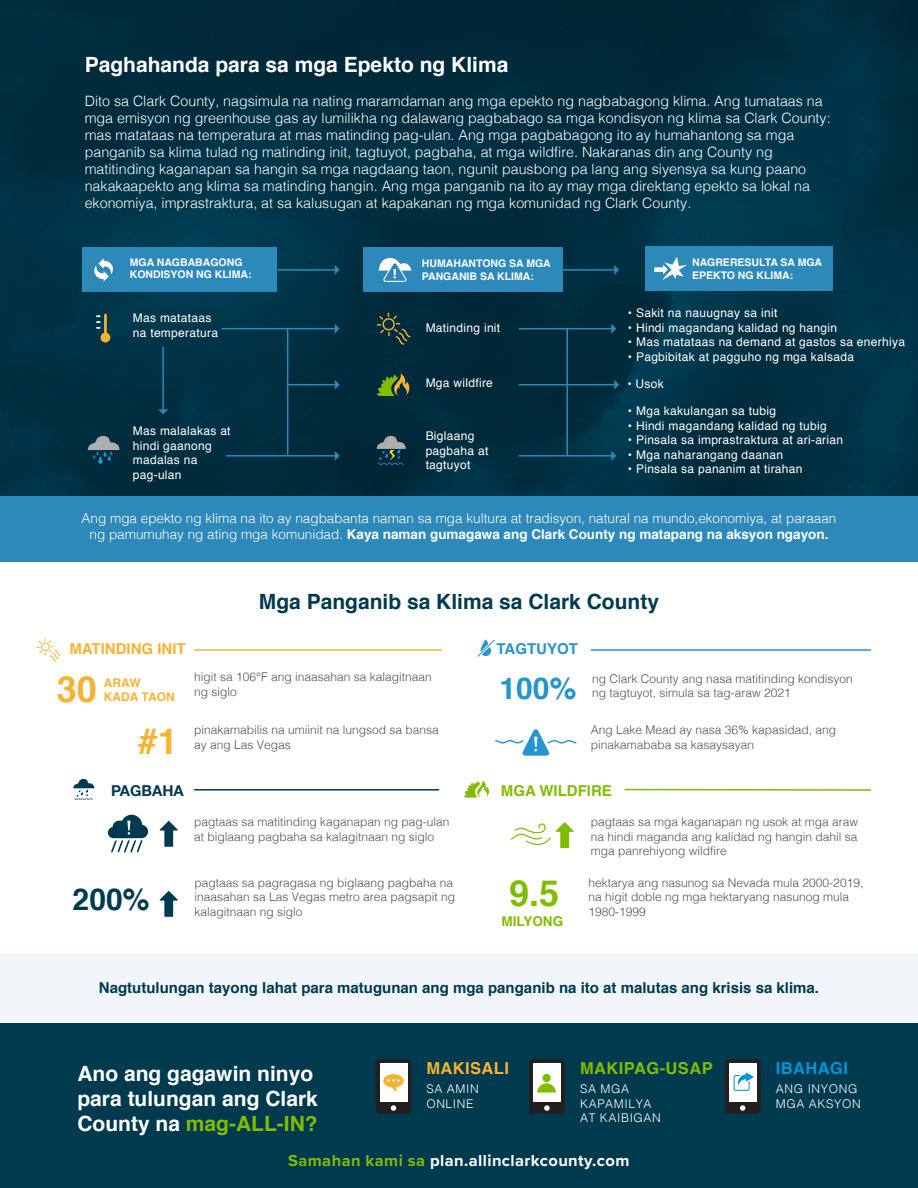
<style>
.page{position:relative;width:918px;height:1188px;background:#fff}
.page>*{position:absolute;margin:0;border:0;box-sizing:border-box;transform-origin:0 0}
.t1{font:700 36px "Helvetica";color:#f6b333}
.t2{font:700 36px "Helvetica";color:#82bc00}
.t3{font:700 30px "Helvetica";color:#2495cf}
.t4{font:700 30px "Helvetica";color:#003a4e}
.t5{font:700 21px/25.2px "Helvetica";color:#fff}
.t6{font:700 21px "Helvetica";color:#003a4e}
.t7{font:700 16.5px "Proxima Nova";letter-spacing:.025em;color:#fff}
.t8{font:700 16.5px "Helvetica";letter-spacing:.025em;color:#82bc00}
.t9{font:700 16.5px "Helvetica";letter-spacing:.025em;color:#f6b333}
.t10{font:700 16.5px "Helvetica";letter-spacing:.025em;color:#0094d8}
.t11{font:700 15px "Helvetica";color:#003a4e}
.t12{font:700 15px "Helvetica";color:#f6b333}
.t13{font:700 15px "Helvetica";color:#82bc00}
.t14{font:700 15px "Helvetica";color:#2495cf}
.t15{font:700 15px "Helvetica Neue";color:#003a4e}
.t16{font:300 14.25px/17.1px "Helvetica";color:#fff}
.t17{font:300 13.5px/16.2px "Helvetica";color:#fff;text-align:center}
.t18{font:700 13.5px "Helvetica";color:#82bc00}
.t19{font:300 12px/14.4px "Helvetica";color:#525252}
.t20{font:12px/14.4px "Helvetica";letter-spacing:.025em;color:#fff}
.t21{font:300 12px/14.4px "Helvetica";letter-spacing:.05em;color:#fff}
.t22{font:700 12px/14.4px "Helvetica";color:#f6b333}
.t23{font:700 10.5px/12.6px "Helvetica";color:#fff}
.s1{font-weight:700}
.s2{color:#82bc00}
</style>
<div class="page">
<div style="left:0;top:955px;width:918px;height:159px;background:#f2f5fa"></div>
<img style="left:0;top:0;width:918px;height:496px">
<div style="left:0;top:1023px;width:918px;height:165px;background:#003a4e"></div>
<div style="left:0;top:496px;width:918px;height:66px;background:#2e89bb"></div>
<div style="left:376px;top:1059px;width:35px;height:55px;background:#231f20;border-radius:4px"></div>
<div style="left:380px;top:1063px;width:27px;height:39px;background:#fff"></div>
<svg style="left:391px;top:1105px;width:5px;height:6px"></svg>
<svg style="left:383px;top:1074px;width:21px;height:17px"></svg>
<div style="left:529px;top:1059px;width:36px;height:55px;background:#231f20;border-radius:4px"></div>
<div style="left:533px;top:1063px;width:28px;height:39px;background:#fff"></div>
<svg style="left:544px;top:1105px;width:6px;height:6px"></svg>
<div style="left:542px;top:1074px;width:9px;height:8px;background:#82bc00;border-radius:50%"></div>
<svg style="left:537px;top:1083px;width:19px;height:10px"></svg>
<div style="left:725px;top:1059px;width:36px;height:55px;background:#231f20;border-radius:4px"></div>
<div style="left:729px;top:1063px;width:28px;height:39px;background:#fff"></div>
<svg style="left:740px;top:1105px;width:5px;height:6px"></svg>
<svg style="left:733px;top:1072px;width:21px;height:19px"></svg>
<svg style="left:73px;top:779px;width:22px;height:21px"></svg>
<hr style="left:194px;top:789px;width:245px;height:2px;background:#003a4e">
<svg style="left:624px;top:788px;width:247px;height:3px"></svg>
<svg style="left:464px;top:780px;width:25px;height:18px"></svg>
<svg style="left:159px;top:821px;width:19px;height:26px"></svg>
<svg style="left:159px;top:891px;width:19px;height:26px"></svg>
<hr style="left:194px;top:649px;width:248px;height:2px;background:#f6b333">
<hr style="left:591px;top:649px;width:280px;height:2px;background:#2495cf">
<svg style="left:477px;top:639px;width:18px;height:18px"></svg>
<svg style="left:37px;top:638px;width:24px;height:24px"></svg>
<svg style="left:495px;top:729px;width:82px;height:27px"></svg>
<svg style="left:511px;top:822px;width:63px;height:27px"></svg>
<hr style="left:287px;top:328px;width:1px;height:128px;background:#2e89bb">
<hr style="left:277px;top:269px;width:58px;height:2px;background:#2e89bb">
<svg style="left:335px;top:265px;width:5px;height:10px"></svg>
<hr style="left:222px;top:328px;width:113px;height:1px;background:#2e89bb">
<svg style="left:335px;top:324px;width:5px;height:10px"></svg>
<hr style="left:287px;top:384px;width:48px;height:1px;background:#2e89bb">
<svg style="left:335px;top:380px;width:5px;height:10px"></svg>
<hr style="left:226px;top:455px;width:109px;height:2px;background:#2e89bb">
<svg style="left:335px;top:451px;width:5px;height:10px"></svg>
<hr style="left:566px;top:328px;width:2px;height:128px;background:#2e89bb">
<hr style="left:557px;top:269px;width:58px;height:2px;background:#2e89bb">
<svg style="left:614px;top:265px;width:5px;height:10px"></svg>
<hr style="left:519px;top:328px;width:93px;height:1px;background:#2e89bb">
<svg style="left:611px;top:324px;width:5px;height:10px"></svg>
<hr style="left:519px;top:384px;width:96px;height:1px;background:#2e89bb">
<svg style="left:614px;top:380px;width:5px;height:10px"></svg>
<hr style="left:519px;top:455px;width:93px;height:2px;background:#2e89bb">
<svg style="left:611px;top:451px;width:5px;height:10px"></svg>
<div style="left:82px;top:248px;width:195px;height:44px;background:#2e89bb"></div>
<svg style="left:94px;top:258px;width:19px;height:23px"></svg>
<div style="left:363px;top:248px;width:199px;height:44px;background:#2e89bb"></div>
<div style="left:646px;top:246px;width:187px;height:45px;background:#2e89bb"></div>
<svg style="left:654px;top:257px;width:33px;height:23px"></svg>
<svg style="left:379px;top:257px;width:33px;height:25px"></svg>
<div style="left:101px;top:333px;width:9px;height:9px;background:#f6b333;border-radius:50%"></div>
<hr style="left:104px;top:315px;width:3px;height:22px;background:#f6b333">
<svg style="left:97px;top:315px;width:3px;height:14px"></svg>
<div style="left:98px;top:456px;width:5px;height:8px;background:#2495cf;border-radius:2px"></div>
<svg style="left:88px;top:436px;width:32px;height:25px"></svg>
<svg style="left:377px;top:313px;width:34px;height:32px"></svg>
<svg style="left:377px;top:436px;width:30px;height:29px"></svg>
<svg style="left:377px;top:373px;width:34px;height:23px"></svg>
<hr style="left:162px;top:347px;width:2px;height:63px;background:#2e89bb">
<svg style="left:158px;top:409px;width:10px;height:5px"></svg>
<svg style="left:108px;top:814px;width:40px;height:39px"></svg>
<h3 class="t5" style="left:85px;top:52px;width:425px">Paghahanda para sa mga Epekto ng Klima</h3>
<p class="t16" style="left:85px;top:91px;width:747px">Dito sa Clark County, nagsimula na nating maramdaman ang mga epekto ng nagbabagong klima. Ang tumataas na mga emisyon ng greenhouse gas ay lumilikha ng dalawang pagbabago sa mga kondisyon ng klima sa Clark County: mas matataas na temperatura at mas matinding pag-ulan. Ang mga pagbabagong ito ay humahantong sa mga panganib sa klima tulad ng matinding init, tagtuyot, pagbaha, at mga wildfire. Nakaranas din ang County ng matitinding kaganapan sa hangin sa mga nagdaang taon, ngunit pausbong pa lang ang siyensya sa kung paano nakakaapekto ang klima sa matinding hangin. Ang mga panganib na ito ay may mga direktang epekto sa lokal na ekonomiya, imprastraktura, at sa kalusugan at kapakanan ng mga komunidad ng Clark County.</p>
<p class="t23" style="left:130px;top:256px;width:123px">MGA NAGBABAGONG<br>KONDISYON NG KLIMA:</p>
<p class="t23" style="left:422px;top:257px;width:130px">HUMAHANTONG SA MGA<br>PANGANIB SA KLIMA:</p>
<p class="t23" style="left:692px;top:256px;width:132px">NAGRERESULTA SA MGA<br>EPEKTO NG KLIMA:</p>
<p class="t20" style="left:133px;top:311px;width:87px">Mas matataas na temperatura</p>
<p class="t20" style="left:426px;top:321px;width:76px">Matinding init</p>
<p class="t20" style="left:426px;top:376px;width:69px">Mga wildfire</p>
<p class="t20" style="left:628px;top:306px;width:151px">• Sakit na nauugnay sa init</p>
<p class="t20" style="left:628px;top:321px;width:211px">• Hindi magandang kalidad ng hangin</p>
<p class="t20" style="left:628px;top:335px;width:279px">• Mas matataas na demand at gastos sa enerhiya</p>
<p class="t20" style="left:628px;top:350px;width:228px">• Pagbibitak at pagguho ng mga kalsada</p>
<p class="t20" style="left:627px;top:377px;width:38px">• Usok</p>
<p class="t20" style="left:133px;top:424px;width:99px">Mas malalakas at hindi gaanong madalas na pag-ulan</p>
<p class="t20" style="left:426px;top:429px;width:64px">Biglaang pagbaha at tagtuyot</p>
<p class="t20" style="left:628px;top:404px;width:150px">• Mga kakulangan sa tubig</p>
<p class="t20" style="left:628px;top:419px;width:200px">• Hindi magandang kalidad ng tubig</p>
<p class="t20" style="left:628px;top:433px;width:217px">• Pinsala sa imprastraktura at ari-arian</p>
<p class="t20" style="left:628px;top:448px;width:157px">• Mga naharangang daanan</p>
<p class="t20" style="left:628px;top:462px;width:176px">• Pinsala sa pananim at tirahan</p>
<p class="t17" style="left:82px;top:509px;width:756px">Ang mga epekto ng klima na ito ay nagbabanta naman sa mga kultura at tradisyon, natural na mundo,ekonomiya, at paraaan ng pamumuhay ng ating mga komunidad. <span class="s1">Kaya naman gumagawa ang Clark County ng matapang na aksyon ngayon.</span></p>
<h3 class="t6" style="left:259px;top:585px;width:402px">Mga Panganib sa Klima sa Clark County</h3>
<p class="t12" style="left:69px;top:637px;width:118px">MATINDING INIT</p>
<p class="t14" style="left:496px;top:637px;width:83px">TAGTUYOT</p>
<h1 class="t1" style="left:57px;top:661px;width:42px">30</h1>
<p class="t22" style="left:104px;top:675px;width:72px">ARAW<br>KADA TAON</p>
<p class="t19" style="left:194px;top:669px;width:239px">higit sa 106°F ang inaasahan sa kalagitnaan ng siglo</p>
<h2 class="t3" style="left:500px;top:664px;width:78px">100%</h2>
<p class="t19" style="left:592px;top:671px;width:262px">ng Clark County ang nasa matitinding kondisyon ng tagtuyot, simula sa tag-araw 2021</p>
<p class="t19" style="left:591px;top:722px;width:247px">Ang Lake Mead ay nasa 36% kapasidad, ang pinakamababa sa kasaysayan</p>
<h1 class="t1" style="left:138px;top:712px;width:42px">#1</h1>
<p class="t19" style="left:194px;top:722px;width:246px">pinakamabilis na umiinit na lungsod sa bansa ay ang Las Vegas</p>
<p class="t15" style="left:111px;top:778px;width:74px">PAGBAHA</p>
<p class="t13" style="left:501px;top:778px;width:113px">MGA WILDFIRE</p>
<p class="t19" style="left:194px;top:814px;width:257px">pagtaas sa matitinding kaganapan ng pag-ulan at biglaang pagbaha sa kalagitnaan ng siglo</p>
<p class="t19" style="left:591px;top:814px;width:269px;text-align:justify">pagtaas sa mga kaganapan ng usok at mga araw na hindi maganda ang kalidad ng hangin dahil sa mga panrehiyong wildfire</p>
<h2 class="t4" style="left:73px;top:875px;width:78px">200%</h2>
<p class="t19" style="left:195px;top:875px;width:262px">pagtaas sa pagragasa ng biglaang pagbaha na inaasahan sa Las Vegas metro area pagsapit ng kalagitnaan ng siglo</p>
<p class="t19" style="left:589px;top:875px;width:276px">hektarya ang nasunog sa Nevada mula 2000-2019, na higit doble ng mga hektaryang nasunog mula<br>1980-1999</p>
<h1 class="t2" style="left:509px;top:865px;width:52px">9.5</h1>
<p class="t18" style="left:501px;top:910px;width:63px">MILYONG</p>
<p class="t11" style="left:99px;top:975px;width:722px">Nagtutulungan tayong lahat para matugunan ang mga panganib na ito at malutas ang krisis sa klima.</p>
<h3 class="t5" style="left:77px;top:1061px;width:242px">Ano ang gagawin ninyo para tulungan ang Clark<br>County na <span class="s2">mag-ALL-IN?</span></h3>
<p class="t9" style="left:426px;top:1055px;width:84px">MAKISALI</p>
<p class="t21" style="left:426px;top:1081px;width:54px">SA AMIN<br>ONLINE</p>
<p class="t8" style="left:580px;top:1055px;width:134px">MAKIPAG-USAP</p>
<p class="t21" style="left:580px;top:1081px;width:82px">SA MGA<br>KAPAMILYA<br>AT KAIBIGAN</p>
<p class="t7" style="left:288px;top:1148px;width:343px"><span class="s2">Samahan kami sa</span> plan.allinclarkcounty.com</p>
<p class="t10" style="left:776px;top:1055px;width:74px">IBAHAGI</p>
<p class="t21" style="left:776px;top:1081px;width:86px">ANG INYONG<br>MGA AKSYON</p>
</div>
